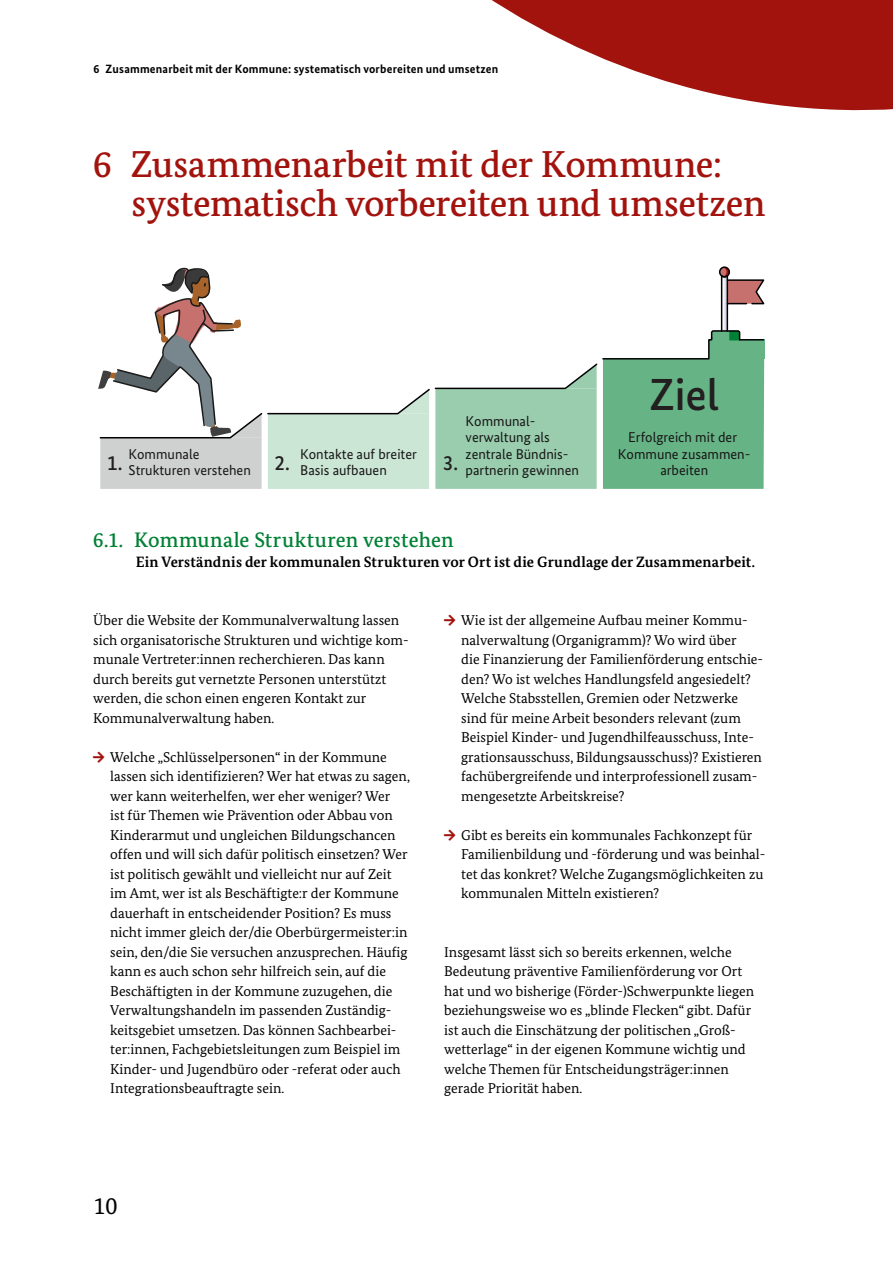
<style>
.page{position:relative;width:893px;height:1263px;background:#fff}
.page>*{position:absolute;margin:0;border:0;box-sizing:border-box;transform-origin:0 0}
.t1{font:500 45px "Bundes Sans";color:#231f20}
.HL_HL1_Rot{font:500 37.5px/39px "Bundes Serif";letter-spacing:-.01em;color:#a2130e}
.t2{font:24px "Bundes Serif";color:#000}
.HL_HL2_2SP{font:500 21px "Bundes Serif";letter-spacing:.01em;color:#008135}
.t3{font:500 21px "Bundes Sans";color:#231f20}
.t4{font:700 15px "Bundes Serif";letter-spacing:.01em;color:#000}
.IS_Bodycopy{font:14.25px/19.5px "Bundes Serif";color:#000}
.t5{font:14.25px/16.5px "Bundes Sans";color:#181716}
.t6{font:700 12px "Bundes Sans";letter-spacing:.015em;color:#000}
.s1{color:#a2130e}
</style>
<div class="page">
<svg style="left:492px;top:0;width:401px;height:111px;fill:#a2130e"></svg>
<svg style="left:98px;top:266px;width:667px;height:223px"></svg>
<p class="t6" style="left:94px;top:62px;width:406px">6 Zusammenarbeit mit der Kommune: systematisch vorbereiten und umsetzen</p>
<h1 class="HL_HL1_Rot" style="left:131px;top:144px;width:635px;text-indent:-38px">6 Zusammenarbeit mit der Kommune: systematisch vorbereiten und umsetzen</h1>
<p class="t5" style="left:129px;top:446px;width:124px">Kommunale<br>Strukturen verstehen</p>
<p class="t5" style="left:300px;top:446px;width:118px">Kontakte auf breiter<br>Basis aufbauen</p>
<p class="t3" style="left:107px;top:450px;width:17px">1.</p>
<p class="t3" style="left:275px;top:450px;width:17px">2.</p>
<p class="t3" style="left:443px;top:450px;width:17px">3.</p>
<p class="t5" style="left:466px;top:413px;width:115px">Kommunal&shy;verwaltung als zentrale Bündnis&shy;partnerin gewinnen</p>
<p class="t1" style="left:649px;top:367px;width:71px">Ziel</p>
<p class="t5" style="left:618px;top:429px;width:134px;text-align:center">Erfolgreich mit der<br>Kommune zusammen&shy;arbeiten</p>
<h2 class="HL_HL2_2SP" style="left:93px;top:527px;width:362px">6.1. Kommunale Strukturen verstehen</h2>
<p class="t4" style="left:136px;top:552px;width:621px">Ein Verständnis der kommunalen Strukturen vor Ort ist die Grundlage der Zusammenarbeit.</p>
<p class="IS_Bodycopy" style="left:93px;top:610px;width:317px">Über die Website der Kommunalverwaltung lassen sich organisatorische Strukturen und wichtige kom&shy;munale Vertreter:innen recherchieren. Das kann durch bereits gut vernetzte Personen unterstützt werden, die schon einen engeren Kontakt zur Kommunalverwaltung haben.</p>
<p class="IS_Bodycopy" style="left:110px;top:747px;width:301px;text-indent:-17px"><span class="s1">→</span> Welche „Schlüsselpersonen“ in der Kommune lassen sich identifizieren? Wer hat etwas zu sagen, wer kann weiterhelfen, wer eher weniger? Wer<br>ist für Themen wie Prävention oder Abbau von Kinderarmut und ungleichen Bildungschancen offen und will sich dafür politisch einsetzen? Wer ist politisch gewählt und vielleicht nur auf Zeit im Amt, wer ist als Beschäftigte:r der Kommune dauerhaft in entscheidender Position? Es muss nicht immer gleich der/die Oberbürgermeister:in sein, den/die Sie versuchen anzusprechen. Häufig kann es auch schon sehr hilfreich sein, auf die Beschäftigten in der Kommune zuzugehen, die Verwaltungshandeln im passenden Zuständig&shy;keitsgebiet umsetzen. Das können Sachbearbei&shy;ter:innen, Fachgebietsleitungen zum Beispiel im Kinder- und Jugendbüro oder -referat oder auch Integrationsbeauftragte sein.</p>
<p class="IS_Bodycopy" style="left:461px;top:610px;width:303px;text-indent:-17px"><span class="s1">→</span> Wie ist der allgemeine Aufbau meiner Kommu&shy;nalverwaltung (Organigramm)? Wo wird über<br>die Finanzierung der Familienförderung entschie&shy;den? Wo ist welches Handlungsfeld angesiedelt?<br>Welche Stabsstellen, Gremien oder Netzwerke sind für meine Arbeit besonders relevant (zum Beispiel Kinder- und Jugendhilfeausschuss, Inte&shy;grationsausschuss, Bildungsausschuss)? Existieren fachübergreifende und interprofessionell zusam&shy;mengesetzte Arbeitskreise?</p>
<p class="IS_Bodycopy" style="left:461px;top:825px;width:306px;text-indent:-17px"><span class="s1">→</span> Gibt es bereits ein kommunales Fachkonzept für Familienbildung und -förderung und was beinhal&shy;tet das konkret? Welche Zugangsmöglichkeiten zu kommunalen Mitteln existieren?</p>
<p class="IS_Bodycopy" style="left:444px;top:942px;width:311px">Insgesamt lässt sich so bereits erkennen, welche Bedeutung präventive Familienförderung vor Ort hat und wo bisherige (Förder-)Schwerpunkte liegen beziehungsweise wo es „blinde Flecken“ gibt. Dafür ist auch die Einschätzung der politischen „Groß&shy;wetterlage“ in der eigenen Kommune wichtig und welche Themen für Entscheidungsträger:innen gerade Priorität haben.</p>
<h3 class="t2" style="left:94px;top:1191px;width:25px">10</h3>
</div>
